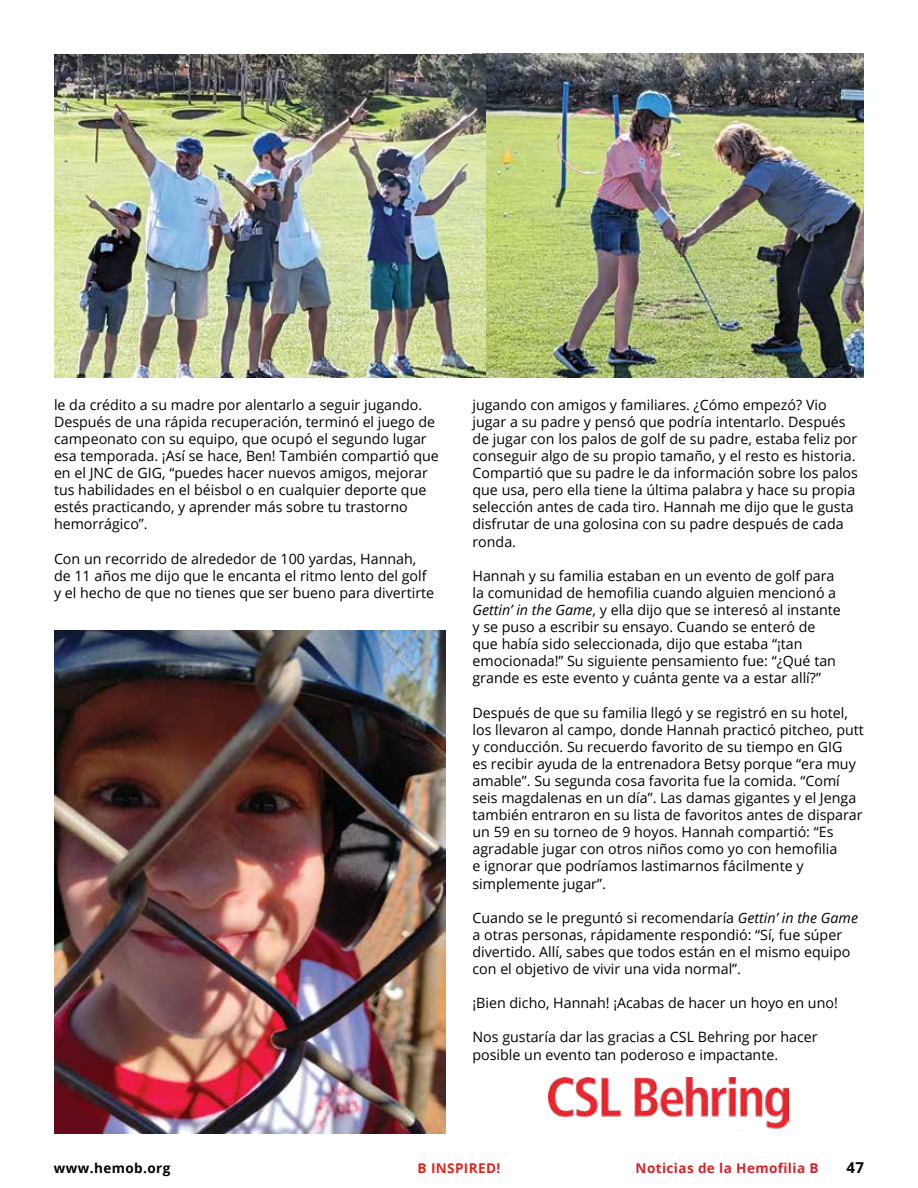
<style>
.page{position:relative;width:918px;height:1188px;background:#fff}
.page>*{position:absolute;margin:0;border:0;box-sizing:border-box;transform-origin:0 0}
.t1{font:700 15px "Open Sans";color:#000}
.t2{font:14.25px/17.1px "Open Sans";color:#000}
.t3{font:700 13.5px "Open Sans";letter-spacing:.03em;color:#d2232a}
.t4{font:700 13.5px "Open Sans";letter-spacing:.03em;color:#000}
.t5{font:700 13.5px "Open Sans";letter-spacing:.03em;color:#e1251b}
.s1{font-style:italic}
</style>
<div class="page">
<img style="left:486px;top:54px;width:378px;height:324px">
<img style="left:54px;top:54px;width:432px;height:324px">
<img style="left:54px;top:631px;width:391px;height:503px">
<img style="left:548px;top:1078px;width:240px;height:53px">
<p class="t2" style="left:54px;top:396px;width:386px">le da crédito a su madre por alentarlo a seguir jugando.<br>Después de una rápida recuperación, terminó el juego de campeonato con su equipo, que ocupó el segundo lugar esa temporada. ¡Así se hace, Ben! También compartió que en el JNC de GIG, “puedes hacer nuevos amigos, mejorar tus habilidades en el béisbol o en cualquier deporte que estés practicando, y aprender más sobre tu trastorno hemorrágico”.</p>
<p class="t2" style="left:54px;top:550px;width:382px">Con un recorrido de alrededor de 100 yardas, Hannah, de 11 años me dijo que le encanta el ritmo lento del golf y el hecho de que no tienes que ser bueno para divertirte</p>
<p class="t2" style="left:472px;top:396px;width:387px">jugando con amigos y familiares. ¿Cómo empezó? Vio jugar a su padre y pensó que podría intentarlo. Después de jugar con los palos de golf de su padre, estaba feliz por conseguir algo de su propio tamaño, y el resto es historia.<br>Compartió que su padre le da información sobre los palos que usa, pero ella tiene la última palabra y hace su propia selección antes de cada tiro. Hannah me dijo que le gusta disfrutar de una golosina con su padre después de cada ronda.</p>
<p class="t2" style="left:472px;top:567px;width:370px">Hannah y su familia estaban en un evento de golf para la comunidad de hemofilia cuando alguien mencionó a <span class="s1">Gettin’ in the Game</span>, y ella dijo que se interesó al instante y se puso a escribir su ensayo. Cuando se enteró de que había sido seleccionada, dijo que estaba “¡tan emocionada!” Su siguiente pensamiento fue: “¿Qué tan grande es este evento y cuánta gente va a estar allí?”</p>
<p class="t2" style="left:472px;top:703px;width:393px">Después de que su familia llegó y se registró en su hotel, los llevaron al campo, donde Hannah practicó pitcheo, putt y conducción. Su recuerdo favorito de su tiempo en GIG<br>es recibir ayuda de la entrenadora Betsy porque “era muy amable”. Su segunda cosa favorita fue la comida. “Comí seis magdalenas en un día”. Las damas gigantes y el Jenga también entraron en su lista de favoritos antes de disparar un 59 en su torneo de 9 hoyos. Hannah compartió: “Es agradable jugar con otros niños como yo con hemofilia<br>e ignorar que podríamos lastimarnos fácilmente y simplemente jugar”.</p>
<p class="t2" style="left:472px;top:909px;width:387px">Cuando se le preguntó si recomendaría <span class="s1">Gettin’ in the Game </span>a otras personas, rápidamente respondió: “Sí, fue súper divertido. Allí, sabes que todos están en el mismo equipo con el objetivo de vivir una vida normal”.</p>
<p class="t2" style="left:472px;top:994px;width:367px">¡Bien dicho, Hannah! ¡Acabas de hacer un hoyo en uno!</p>
<p class="t2" style="left:472px;top:1028px;width:347px">Nos gustaría dar las gracias a CSL Behring por hacer posible un evento tan poderoso e impactante.</p>
<p class="t4" style="left:54px;top:1158px;width:118px">www.hemob.org</p>
<p class="t5" style="left:418px;top:1158px;width:84px">B INSPIRED!</p>
<p class="t3" style="left:636px;top:1158px;width:184px">Noticias de la Hemofilia B</p>
<p class="t1" style="left:846px;top:1157px;width:19px">47</p>
</div>
